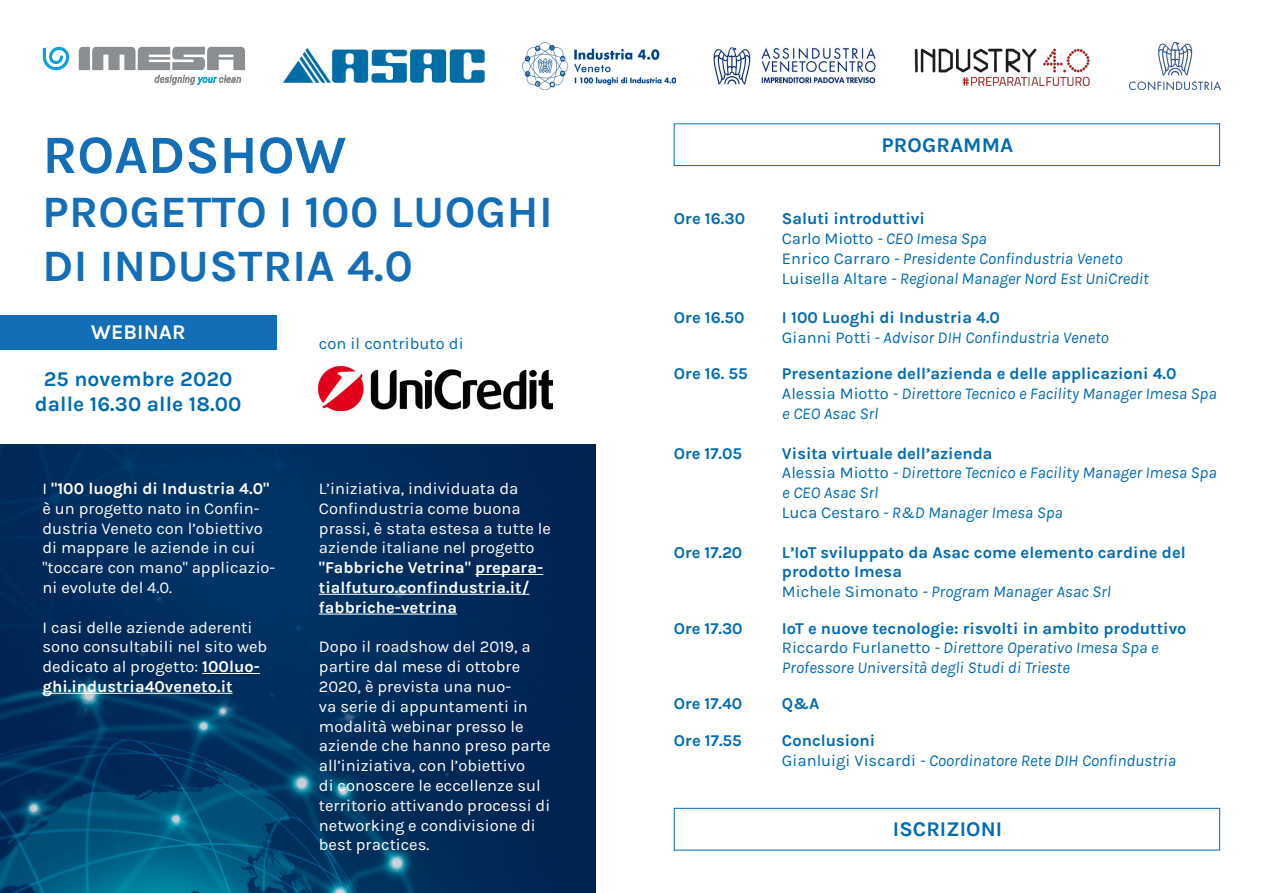
<style>
.page{position:relative;width:1263px;height:893px;background:#fff}
.page>*{position:absolute;margin:0;border:0;box-sizing:border-box;transform-origin:0 0}
.t1{font:700 54px "Karla";color:#136eb7}
.t2{font:700 45px "Karla";letter-spacing:.01em;color:#136eb7}
.t3{font:700 21px "Karla";letter-spacing:.005em;color:#006ab3}
.t4{font:700 21px "Karla";letter-spacing:.005em;color:#fff}
.t5{font:16.5px/19.8px "Karla";color:#fff}
.t6{font:italic 16.5px/19.8px "Karla";color:#006ab3}
.t7{font:700 16.5px "Karla";color:#006ab3}
.t8{font:16.5px "Karla";letter-spacing:.005em;color:#006ab3}
.s1{font-weight:700}
.s2{font-style:normal}
</style>
<div class="page">
<img style="left:0;top:445px;width:595px;height:448px">
<hr style="left:202px;top:673px;width:58px;height:1px;background:#fff">
<hr style="left:43px;top:693px;width:190px;height:1px;background:#fff">
<hr style="left:475px;top:574px;width:68px;height:1px;background:#fff">
<hr style="left:319px;top:594px;width:210px;height:1px;background:#fff">
<hr style="left:319px;top:614px;width:138px;height:1px;background:#fff">
<div style="left:674px;top:123px;width:546px;height:43px;border:1px solid #006ab3"></div>
<div style="left:674px;top:808px;width:546px;height:42px;border:1px solid #006ab3"></div>
<img style="left:914px;top:48px;width:176px;height:37px">
<img style="left:522px;top:43px;width:153px;height:46px">
<img style="left:1129px;top:43px;width:91px;height:46px">
<img style="left:714px;top:47px;width:161px;height:38px">
<svg style="left:43px;top:47px;width:26px;height:23px"></svg>
<svg style="left:79px;top:47px;width:166px;height:39px"></svg>
<img style="left:283px;top:49px;width:201px;height:34px">
<div style="left:0;top:315px;width:276px;height:34px;background:#136eb7"></div>
<img style="left:319px;top:366px;width:234px;height:45px">
<p class="t1" style="left:43px;top:124px;width:306px">ROADSHOW</p>
<p class="t2" style="left:43px;top:186px;width:512px">PROGETTO I 100 LUOGHI</p>
<p class="t2" style="left:43px;top:240px;width:372px">DI INDUSTRIA 4.0</p>
<p class="t4" style="left:91px;top:319px;width:96px">WEBINAR</p>
<p class="t3" style="left:44px;top:366px;width:190px">25 novembre 2020</p>
<p class="t3" style="left:35px;top:392px;width:208px">dalle 16.30 alle 18.00</p>
<p class="t5" style="left:43px;top:479px;width:234px">I <span class="s1">"100 luoghi di Industria 4.0" </span>è un progetto nato in Confin&shy;dustria Veneto con l’obiettivo di mappare le aziende in cui "toccare con mano" applicazio&shy;ni evolute del 4.0.</p>
<p class="t5" style="left:43px;top:617px;width:226px">I casi delle aziende aderenti sono consultabili nel sito web dedicato al progetto: <span class="s1">100luo&shy;ghi.industria40veneto.it</span></p>
<p class="t8" style="left:319px;top:335px;width:146px">con il contributo di</p>
<p class="t5" style="left:319px;top:479px;width:233px">L’iniziativa, individuata da<br>Confindustria come buona prassi, è stata estesa a tutte le aziende italiane nel progetto <span class="s1">"Fabbriche Vetrina" prepara&shy;tialfuturo.confindustria.it/ fabbriche-vetrina</span></p>
<p class="t5" style="left:319px;top:637px;width:233px">Dopo il roadshow del 2019, a partire dal mese di ottobre<br>2020, è prevista una nuo-<br>va serie di appuntamenti in modalità webinar presso le aziende che hanno preso parte all’iniziativa, con l’obiettivo<br>di conoscere le eccellenze sul territorio attivando processi di networking e condivisione di best practices.</p>
<p class="t3" style="left:882px;top:133px;width:133px">PROGRAMMA</p>
<p class="t7" style="left:674px;top:209px;width:73px">Ore 16.30</p>
<p class="t7" style="left:782px;top:209px;width:144px">Saluti introduttivi</p>
<p class="t6" style="left:782px;top:229px;width:206px"><span class="s2">Carlo Miotto</span> - CEO Imesa Spa</p>
<p class="t6" style="left:782px;top:249px;width:368px"><span class="s2">Enrico Carraro</span> - Presidente Confindustria Veneto<br><span class="s2">Luisella Altare</span> - Regional Manager Nord Est UniCredit</p>
<p class="t7" style="left:674px;top:308px;width:72px">Ore 16.50</p>
<p class="t7" style="left:782px;top:308px;width:220px">I 100 Luoghi di Industria 4.0</p>
<p class="t6" style="left:782px;top:328px;width:328px"><span class="s2">Gianni Potti</span> - Advisor DIH Confindustria Veneto</p>
<p class="t7" style="left:674px;top:364px;width:75px">Ore 16. 55</p>
<p class="t7" style="left:782px;top:364px;width:396px">Presentazione dell’azienda e delle applicazioni 4.0</p>
<p class="t6" style="left:782px;top:384px;width:436px"><span class="s2">Alessia Miotto</span> - Direttore Tecnico e Facility Manager Imesa Spa e CEO Asac Srl</p>
<p class="t7" style="left:674px;top:443px;width:70px">Ore 17.05</p>
<p class="t7" style="left:782px;top:443px;width:212px">Visita virtuale dell’azienda</p>
<p class="t6" style="left:782px;top:463px;width:436px"><span class="s2">Alessia Miotto</span> - Direttore Tecnico e Facility Manager Imesa Spa e CEO Asac Srl</p>
<p class="t6" style="left:782px;top:503px;width:282px"><span class="s2">Luca Cestaro</span> - R&amp;D Manager Imesa Spa</p>
<p class="t7" style="left:674px;top:542px;width:70px">Ore 17.20</p>
<p class="t7" style="left:782px;top:542px;width:405px">L’IoT sviluppato da Asac come elemento cardine del</p>
<p class="t7" style="left:782px;top:562px;width:122px">prodotto Imesa</p>
<p class="t6" style="left:782px;top:582px;width:331px"><span class="s2">Michele Simonato</span> - Program Manager Asac Srl</p>
<p class="t7" style="left:674px;top:618px;width:70px">Ore 17.30</p>
<p class="t7" style="left:782px;top:618px;width:406px">IoT e nuove tecnologie: risvolti in ambito produttivo</p>
<p class="t6" style="left:782px;top:638px;width:378px"><span class="s2">Riccardo Furlanetto</span> - Direttore Operativo Imesa Spa e</p>
<p class="t6" style="left:782px;top:658px;width:289px">Professore Università degli Studi di Trieste</p>
<p class="t7" style="left:674px;top:694px;width:70px">Ore 17.40</p>
<p class="t7" style="left:782px;top:694px;width:39px">Q&amp;A</p>
<p class="t7" style="left:674px;top:731px;width:69px">Ore 17.55</p>
<p class="t7" style="left:782px;top:731px;width:95px">Conclusioni</p>
<p class="t6" style="left:782px;top:750px;width:396px"><span class="s2">Gianluigi Viscardi</span> - Coordinatore Rete DIH Confindustria</p>
<p class="t3" style="left:893px;top:817px;width:111px">ISCRIZIONI</p>
</div>
